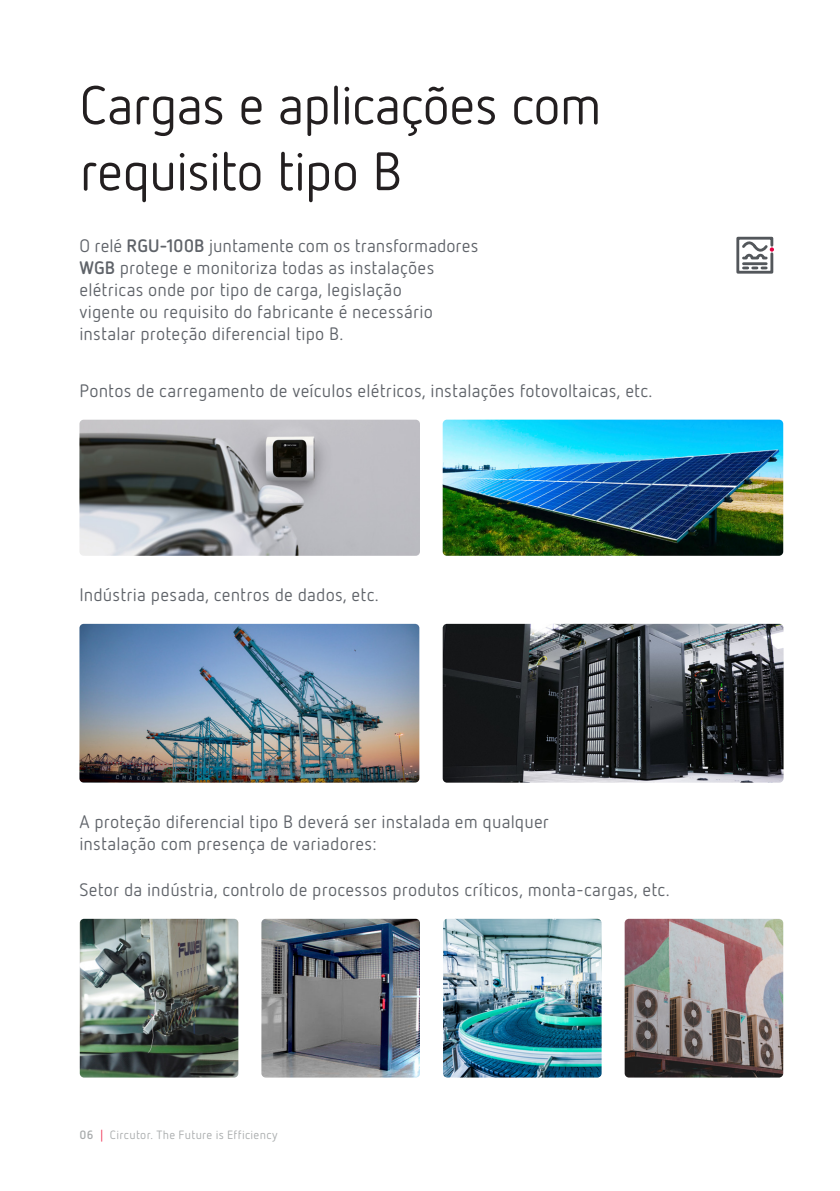
<style>
.page{position:relative;width:840px;height:1191px;background:#fff}
.page>*{position:absolute;margin:0;border:0;box-sizing:border-box;transform-origin:0 0}
.t1{font:54px/66.2px "Netto Pro";letter-spacing:-.02em;color:#231f20}
.t2{font:18px/22px "Netto Pro";letter-spacing:.01em;color:#5f6369}
.t3{font:12px "Netto Pro";letter-spacing:.03em;color:#a8abac}
.s1{font-weight:700}
.s2{color:#ee2d50}
</style>
<div class="page">
<img style="left:80px;top:918px;width:158px;height:159px">
<img style="left:79px;top:624px;width:340px;height:158px">
<img style="left:79px;top:420px;width:341px;height:136px">
<img style="left:261px;top:918px;width:159px;height:159px">
<img style="left:443px;top:918px;width:158px;height:159px">
<img style="left:624px;top:918px;width:158px;height:159px">
<img style="left:442px;top:624px;width:341px;height:158px">
<img style="left:442px;top:419px;width:340px;height:137px">
<svg style="left:736px;top:236px;width:38px;height:38px"></svg>
<h3 class="t1" style="left:79px;top:70px;width:523px">Cargas e aplicações com requisito tipo B</h3>
<p class="t2" style="left:79px;top:234px;width:400px">O relé <span class="s1">RGU-100B</span> juntamente com os transformadores <span class="s1">WGB</span> protege e monitoriza todas as instalações elétricas onde por tipo de carga, legislação<br>vigente ou requisito do fabricante é necessário instalar proteção diferencial tipo B.</p>
<p class="t2" style="left:79px;top:379px;width:574px">Pontos de carregamento de veículos elétricos, instalações fotovoltaicas, etc.</p>
<p class="t2" style="left:79px;top:583px;width:301px">Indústria pesada, centros de dados, etc.</p>
<p class="t2" style="left:79px;top:810px;width:471px">A proteção diferencial tipo B deverá ser instalada em qualquer instalação com presença de variadores:</p>
<p class="t2" style="left:79px;top:878px;width:591px">Setor da indústria, controlo de processos produtos críticos, monta-cargas, etc.</p>
<p class="t3" style="left:79px;top:1127px;width:200px"><span class="s1">06</span> <span class="s2">|</span> Circutor. The Future is Efficiency</p>
</div>
